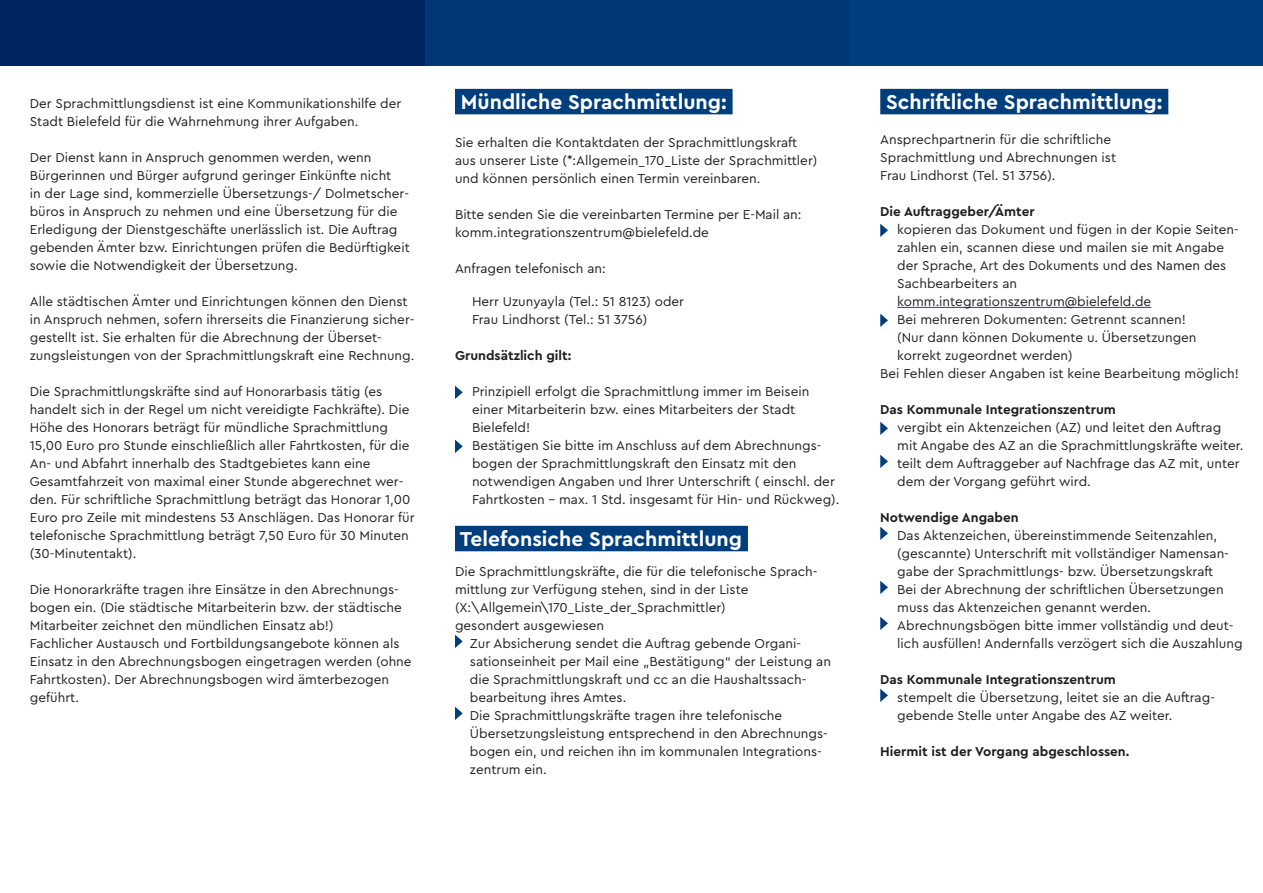
<style>
.page{position:relative;width:1263px;height:893px;background:#fff}
.page>*{position:absolute;margin:0;border:0;box-sizing:border-box;transform-origin:0 0}
.t1{font:700 21px "Cera Bielefeld";color:#fff}
.t2{font:13.5px/18px "Cera Bielefeld";color:#231f20}
.t3{font:700 13.5px "Cera Bielefeld";color:#231f20}
</style>
<div class="page">
<div style="left:455px;top:89px;width:278px;height:25px;background:#013e7d"></div>
<div style="left:455px;top:526px;width:293px;height:25px;background:#013e7d"></div>
<svg style="left:455px;top:386px;width:8px;height:13px"></svg>
<svg style="left:455px;top:440px;width:8px;height:13px"></svg>
<svg style="left:455px;top:635px;width:8px;height:13px"></svg>
<svg style="left:455px;top:707px;width:8px;height:13px"></svg>
<div style="left:880px;top:89px;width:288px;height:25px;background:#013e7d"></div>
<hr style="left:897px;top:307px;width:254px;height:1px;background:#3a2f92">
<svg style="left:880px;top:224px;width:8px;height:13px"></svg>
<svg style="left:880px;top:314px;width:8px;height:13px"></svg>
<svg style="left:880px;top:422px;width:8px;height:13px"></svg>
<svg style="left:880px;top:455px;width:8px;height:13px"></svg>
<svg style="left:880px;top:527px;width:8px;height:13px"></svg>
<svg style="left:880px;top:581px;width:8px;height:13px"></svg>
<svg style="left:880px;top:617px;width:8px;height:13px"></svg>
<svg style="left:880px;top:689px;width:8px;height:13px"></svg>
<div style="left:0;top:0;width:425px;height:66px;background:#002361"></div>
<div style="left:425px;top:0;width:425px;height:66px;background:#013775"></div>
<div style="left:850px;top:0;width:413px;height:66px;background:#013e7d"></div>
<p class="t2" style="left:30px;top:94px;width:373px">Der Sprachmittlungsdienst ist eine Kommunikationshilfe der<br>Stadt Bielefeld für die Wahrnehmung ihrer Aufgaben.</p>
<p class="t2" style="left:30px;top:148px;width:381px">Der Dienst kann in Anspruch genommen werden, wenn Bürgerinnen und Bürger aufgrund geringer Einkünfte nicht<br>in der Lage sind, kommerzielle Übersetzungs-/ Dolmetscher&shy;büros in Anspruch zu nehmen und eine Übersetzung für die Erledigung der Dienstgeschäfte unerlässlich ist. Die Auftrag gebenden Ämter bzw. Einrichtungen prüfen die Bedürftigkeit sowie die Notwendigkeit der Übersetzung.</p>
<p class="t2" style="left:30px;top:292px;width:386px">Alle städtischen Ämter und Einrichtungen können den Dienst in Anspruch nehmen, sofern ihrerseits die Finanzierung sicher&shy;gestellt ist. Sie erhalten für die Abrechnung der Überset&shy;zungsleistungen von der Sprachmittlungskraft eine Rechnung.</p>
<p class="t2" style="left:30px;top:382px;width:386px">Die Sprachmittlungskräfte sind auf Honorarbasis tätig (es handelt sich in der Regel um nicht vereidigte Fachkräfte). Die Höhe des Honorars beträgt für mündliche Sprachmittlung 15,00 Euro pro Stunde einschließlich aller Fahrtkosten, für die An- und Abfahrt innerhalb des Stadtgebietes kann eine Gesamtfahrzeit von maximal einer Stunde abgerechnet wer&shy;den. Für schriftliche Sprachmittlung beträgt das Honorar 1,00<br>Euro pro Zeile mit mindestens 53 Anschlägen. Das Honorar für telefonische Sprachmittlung beträgt 7,50 Euro für 30 Minuten (30-Minutentakt).</p>
<p class="t2" style="left:30px;top:580px;width:383px">Die Honorarkräfte tragen ihre Einsätze in den Abrechnungs&shy;bogen ein. (Die städtische Mitarbeiterin bzw. der städtische Mitarbeiter zeichnet den mündlichen Einsatz ab!)<br>Fachlicher Austausch und Fortbildungsangebote können als Einsatz in den Abrechnungsbogen eingetragen werden (ohne Fahrtkosten). Der Abrechnungsbogen wird ämterbezogen geführt.</p>
<h1 class="t1" style="left:461px;top:88px;width:267px">Mündliche Sprachmittlung:</h1>
<p class="t2" style="left:455px;top:133px;width:364px">Sie erhalten die Kontaktdaten der Sprachmittlungskraft aus unserer Liste (*:Allgemein_170_Liste der Sprachmittler) und können persönlich einen Termin vereinbaren.</p>
<p class="t2" style="left:455px;top:205px;width:348px">Bitte senden Sie die vereinbarten Termine per E-Mail an: komm.integrationszentrum@bielefeld.de</p>
<p class="t2" style="left:455px;top:259px;width:152px">Anfragen telefonisch an:</p>
<p class="t2" style="left:472px;top:292px;width:214px">Herr Uzunyayla (Tel.: 51 8123) oder<br>Frau Lindhorst (Tel.: 51 3756)</p>
<p class="t3" style="left:455px;top:346px;width:118px">Grundsätzlich gilt:</p>
<p class="t2" style="left:472px;top:382px;width:369px">Prinzipiell erfolgt die Sprachmittlung immer im Beisein einer Mitarbeiterin bzw. eines Mitarbeiters der Stadt Bielefeld!<br>Bestätigen Sie bitte im Anschluss auf dem Abrechnungs&shy;bogen der Sprachmittlungskraft den Einsatz mit den notwendigen Angaben und Ihrer Unterschrift ( einschl. der Fahrtkosten - max. 1 Std. insgesamt für Hin- und Rückweg).</p>
<h1 class="t1" style="left:460px;top:525px;width:284px">Telefonsiche Sprachmittlung</h1>
<p class="t2" style="left:455px;top:562px;width:364px">Die Sprachmittlungskräfte, die für die telefonische Sprach&shy;mittlung zur Verfügung stehen, sind in der Liste (X:\Allgemein\170_Liste_der_Sprachmittler)<br>gesondert ausgewiesen</p>
<p class="t2" style="left:470px;top:634px;width:363px">Zur Absicherung sendet die Auftrag gebende Organi&shy;sationseinheit per Mail eine „Bestätigung“ der Leistung an die Sprachmittlungskraft und cc an die Haushaltssach&shy;bearbeitung ihres Amtes.<br>Die Sprachmittlungskräfte tragen ihre telefonische Übersetzungsleistung entsprechend in den Abrechnungs&shy;bogen ein, und reichen ihn im kommunalen Integrations&shy;zentrum ein.</p>
<h1 class="t1" style="left:886px;top:88px;width:278px">Schriftliche Sprachmittlung:</h1>
<p class="t2" style="left:880px;top:130px;width:237px">Ansprechpartnerin für die schriftliche<br>Sprachmittlung und Abrechnungen ist<br>Frau Lindhorst (Tel. 51 3756).</p>
<p class="t3" style="left:880px;top:202px;width:156px">Die Auftraggeber/Ämter</p>
<p class="t2" style="left:897px;top:220px;width:343px">kopieren das Dokument und fügen in der Kopie Seiten-</p>
<p class="t2" style="left:897px;top:238px;width:328px">zahlen ein, scannen diese und mailen sie mit Angabe</p>
<p class="t2" style="left:897px;top:256px;width:331px">der Sprache, Art des Dokuments und des Namen des</p>
<p class="t2" style="left:897px;top:274px;width:121px">Sachbearbeiters an</p>
<p class="t2" style="left:897px;top:292px;width:255px">komm.integrationszentrum@bielefeld.de</p>
<p class="t2" style="left:897px;top:310px;width:290px">Bei mehreren Dokumenten: Getrennt scannen!</p>
<p class="t2" style="left:897px;top:328px;width:301px">(Nur dann können Dokumente u. Übersetzungen</p>
<p class="t2" style="left:897px;top:346px;width:177px">korrekt zugeordnet werden)</p>
<p class="t2" style="left:880px;top:364px;width:360px">Bei Fehlen dieser Angaben ist keine Bearbeitung möglich!</p>
<p class="t3" style="left:880px;top:400px;width:237px">Das Kommunale Integrationszentrum</p>
<p class="t2" style="left:897px;top:418px;width:348px">vergibt ein Aktenzeichen (AZ) und leitet den Auftrag mit Angabe des AZ an die Sprachmittlungskräfte weiter. teilt dem Auftraggeber auf Nachfrage das AZ mit, unter dem der Vorgang geführt wird.</p>
<p class="t3" style="left:880px;top:509px;width:140px">Notwendige Angaben</p>
<p class="t2" style="left:897px;top:526px;width:347px">Das Aktenzeichen, übereinstimmende Seitenzahlen, (gescannte) Unterschrift mit vollständiger Namensan&shy;gabe der Sprachmittlungs- bzw. Übersetzungskraft<br>Bei der Abrechnung der schriftlichen Übersetzungen muss das Aktenzeichen genannt werden.<br>Abrechnungsbögen bitte immer vollständig und deut&shy;lich ausfüllen! Andernfalls verzögert sich die Auszahlung</p>
<p class="t3" style="left:880px;top:671px;width:237px">Das Kommunale Integrationszentrum</p>
<p class="t2" style="left:897px;top:688px;width:317px">stempelt die Übersetzung, leitet sie an die Auftrag&shy;gebende Stelle unter Angabe des AZ weiter.</p>
<p class="t3" style="left:880px;top:743px;width:251px">Hiermit ist der Vorgang abgeschlossen.</p>
</div>
